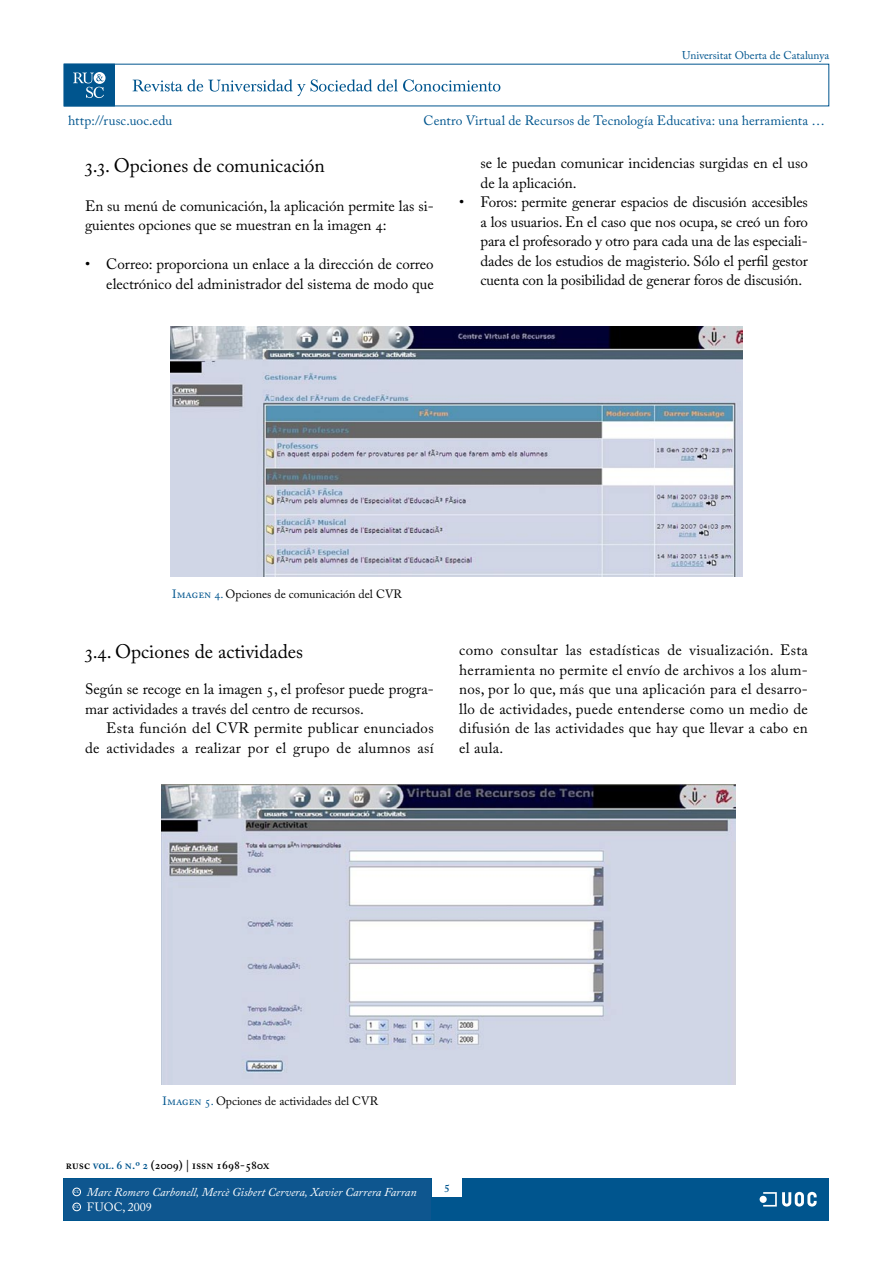
<style>
.page{position:relative;width:893px;height:1263px;background:#fff}
.page>*{position:absolute;margin:0;border:0;box-sizing:border-box;transform-origin:0 0}
.t1{font:19.5px "Adobe Caslon Pro";color:#000}
.t2{font:15px/19.5px "Adobe Caslon Pro";color:#000}
.t3{font:15px "Adobe Caslon Pro";letter-spacing:.02em;color:#000}
.t4{font:13.5px "Adobe Caslon Pro";letter-spacing:.01em;color:#00558e}
.t5{font:12px "Adobe Caslon Pro";color:#000}
.t6{font:italic 12px "Adobe Caslon Pro";color:#fff}
.t7{font:italic 600 12px/13.5px "Adobe Caslon Pro";color:#fff}
.t8{font:600 12px "Adobe Caslon Pro";color:#000}
.t9{font:12px "Adobe Caslon Pro";color:#fff}
.t10{font:11.25px "Adobe Caslon Pro";color:#00558e}
.t11{font:600 10.5px "Adobe Caslon Pro";color:#00558e}
.t12{font:600 3.9px "Adobe Caslon Pro";color:#fff}
.s1{color:#00558e}
</style>
<div class="page">
<div style="left:64px;top:1178px;width:765px;height:42px;background:#00558e"></div>
<div style="left:64px;top:64px;width:50px;height:42px;background:#00558e"></div>
<div style="left:64px;top:64px;width:51px;height:42px;border:1px solid #00558e"></div>
<svg style="left:94px;top:72px;width:12px;height:12px"></svg>
<svg style="left:73px;top:73px;width:31px;height:25px"></svg>
<svg style="left:133px;top:79px;width:367px;height:17px"></svg>
<div style="left:432px;top:1159px;width:30px;height:37px;background:#fff"></div>
<div style="left:760px;top:1196px;width:7px;height:7px;background:#fff;border-radius:50%"></div>
<svg style="left:763px;top:1192px;width:54px;height:14px"></svg>
<img style="left:171px;top:327px;width:571px;height:249px">
<img style="left:161px;top:785px;width:574px;height:299px">
<div style="left:64px;top:1178px;width:366px;height:41px;background:#0e568f"></div>
<div style="left:73px;top:1188px;width:8px;height:8px;border:1px solid #fff;border-radius:50%"></div>
<div style="left:73px;top:1203px;width:8px;height:8px;border:1px solid #fff;border-radius:50%"></div>
<p class="t4" style="left:68px;top:112px;width:106px">http://rusc.uoc.edu</p>
<p class="t10" style="left:682px;top:48px;width:149px">Universitat Oberta de Catalunya</p>
<p class="t4" style="left:424px;top:112px;width:403px">Centro Virtual de Recursos de Tecnología Educativa: una herramienta …</p>
<p class="t1" style="left:85px;top:154px;width:241px">3.3. Opciones de comunicación</p>
<p class="t2" style="left:85px;top:196px;width:350px">En su menú de comunicación, la aplicación permite las si&shy;guientes opciones que se muestran en la imagen 4:</p>
<p class="t2" style="left:85px;top:254px;width:350px;text-align:right">• Correo: proporciona un enlace a la dirección de correo electrónico del administrador del sistema de modo que</p>
<p class="t2" style="left:480px;top:153px;width:329px">se le puedan comunicar incidencias surgidas en el uso de la aplicación.</p>
<p class="t2" style="left:480px;top:192px;width:329px;text-align:justify;text-indent:-21px">• Foros: permite generar espacios de discusión accesibles a los usuarios. En el caso que nos ocupa, se creó un foro para el profesorado y otro para cada una de las especiali&shy;dades de los estudios de magisterio. Sólo el perfil gestor cuenta con la posibilidad de generar foros de discusión.</p>
<p class="t5" style="left:172px;top:587px;width:231px"><span class="s1">Imagen 4.</span> Opciones de comunicación del CVR</p>
<p class="t1" style="left:85px;top:640px;width:220px">3.4. Opciones de actividades</p>
<p class="t2" style="left:85px;top:679px;width:350px">Según se recoge en la imagen 5, el profesor puede progra-</p>
<p class="t2" style="left:85px;top:699px;width:280px">mar actividades a través del centro de recursos.</p>
<p class="t3" style="left:106px;top:719px;width:329px">Esta función del CVR permite publicar enunciados</p>
<p class="t3" style="left:85px;top:739px;width:350px">de actividades a realizar por el grupo de alumnos así</p>
<p class="t2" style="left:459px;top:640px;width:350px;text-align:justify">como consultar las estadísticas de visualización. Esta herramienta no permite el envío de archivos a los alum&shy;nos, por lo que, más que una aplicación para el desarro&shy;llo de actividades, puede entenderse como un medio de difusión de las actividades que hay que llevar a cabo en el aula.</p>
<p class="t5" style="left:163px;top:1094px;width:217px"><span class="s1">Imagen 5.</span> Opciones de actividades del CVR</p>
<p class="t8" style="left:66px;top:1157px;width:205px">rusc <span class="s1">vol. 6 n.º 2</span> (2009) | issn 1698-580x</p>
<p class="t7" style="left:70px;top:1186px;width:224px">Marc Romero Carbonell, Mercè Gisbert Cervera<br>Xavier Carrera Farran</p>
<p class="t12" style="left:74px;top:1190px;width:7px">CC</p>
<p class="t6" style="left:87px;top:1185px;width:331px">Marc Romero Carbonell, Mercè Gisbert Cervera, Xavier Carrera Farran</p>
<p class="t12" style="left:74px;top:1205px;width:7px">CC</p>
<p class="t9" style="left:87px;top:1200px;width:67px">FUOC, 2009</p>
<p class="t11" style="left:444px;top:1182px;width:7px">5</p>
</div>
